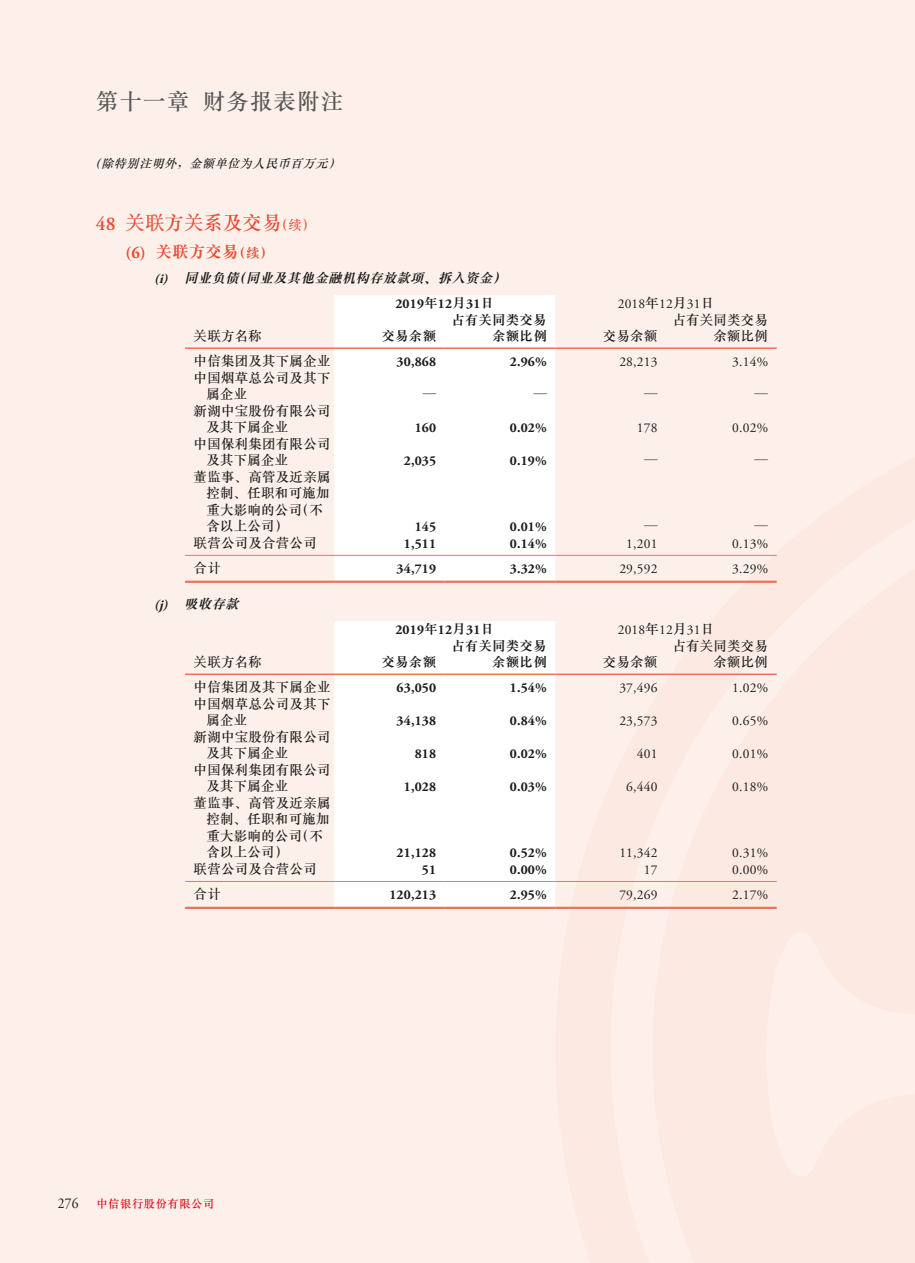
<style>
.page{position:relative;width:915px;height:1263px;background:#fff}
.page>*{position:absolute;margin:0;border:0;box-sizing:border-box;transform-origin:0 0}
.t1{font:500 22.5px "M Sung PRC";letter-spacing:.05em;color:#575756}
.t2{font:500 19.5px "M Sung PRC";color:#e44d35}
.t3{font:700 16.5px "M Sung PRC";letter-spacing:.015em;color:#e44d35}
.t4{font:500 13.5px/16.5px "M Sung PRC";letter-spacing:.015em;color:#1c1c1b}
.t5{font:700 13.5px "Adobe Garamond Pro";letter-spacing:.015em;color:#1c1c1b}
.t6{font:13.5px "Adobe Garamond Pro";letter-spacing:.015em;color:#1c1c1b}
.t7{font:italic 700 13.5px "M Sung PRC";color:#1c1c1b}
.t8{font:700 13.5px/16.5px "M Sung PRC";letter-spacing:.015em;color:#1c1c1b;text-align:right}
.t9{font:italic 500 12px "M Sung PRC";color:#1c1c1b}
.t10{font:500 11.25px "M Sung HKS";letter-spacing:.05em;color:#dc0613}
.s1{font-family:"Adobe Garamond Pro";font-weight:600}
.s2{font-size:13.5px}
.s3{font-family:"Adobe Garamond Pro"}
.s4{font-family:"M Sung PRC"}
.s5{font-family:"M Sung PRC";font-weight:500}
.s6{font-family:"Adobe Garamond Pro";font-weight:400;font-size:15px;color:#1c1c1b}
</style>
<div class="page">
<div style="left:0;top:0;width:914px;height:1263px;background:#fdf0ea"></div>
<div style="left:334px;top:295px;width:221px;height:286px;background:#fff"></div>
<hr style="left:185px;top:347px;width:149px;height:2px;background:#ea7455">
<hr style="left:334px;top:347px;width:110px;height:2px;background:#ea7455">
<hr style="left:444px;top:347px;width:111px;height:2px;background:#ea7455">
<hr style="left:555px;top:347px;width:110px;height:2px;background:#ea7455">
<hr style="left:665px;top:347px;width:111px;height:2px;background:#ea7455">
<hr style="left:185px;top:555px;width:149px;height:1px;background:#ea7455">
<hr style="left:334px;top:555px;width:110px;height:1px;background:#ea7455">
<hr style="left:444px;top:555px;width:111px;height:1px;background:#ea7455">
<hr style="left:555px;top:555px;width:110px;height:1px;background:#ea7455">
<hr style="left:665px;top:555px;width:111px;height:1px;background:#ea7455">
<hr style="left:185px;top:581px;width:149px;height:2px;background:#ea7455">
<hr style="left:334px;top:581px;width:110px;height:2px;background:#ea7455">
<hr style="left:444px;top:581px;width:111px;height:2px;background:#ea7455">
<hr style="left:555px;top:581px;width:110px;height:2px;background:#ea7455">
<hr style="left:665px;top:581px;width:111px;height:2px;background:#ea7455">
<div style="left:334px;top:621px;width:221px;height:286px;background:#fff"></div>
<hr style="left:185px;top:673px;width:149px;height:2px;background:#ea7455">
<hr style="left:334px;top:673px;width:110px;height:2px;background:#ea7455">
<hr style="left:444px;top:673px;width:111px;height:2px;background:#ea7455">
<hr style="left:555px;top:673px;width:110px;height:2px;background:#ea7455">
<hr style="left:665px;top:673px;width:111px;height:2px;background:#ea7455">
<hr style="left:185px;top:881px;width:149px;height:1px;background:#ea7455">
<hr style="left:334px;top:881px;width:110px;height:1px;background:#ea7455">
<hr style="left:444px;top:881px;width:111px;height:1px;background:#ea7455">
<hr style="left:555px;top:881px;width:110px;height:1px;background:#ea7455">
<hr style="left:665px;top:881px;width:111px;height:1px;background:#ea7455">
<hr style="left:185px;top:907px;width:149px;height:2px;background:#ea7455">
<hr style="left:334px;top:907px;width:110px;height:2px;background:#ea7455">
<hr style="left:444px;top:907px;width:111px;height:2px;background:#ea7455">
<hr style="left:555px;top:907px;width:110px;height:2px;background:#ea7455">
<hr style="left:665px;top:907px;width:111px;height:2px;background:#ea7455">
<h1 class="t1" style="left:96px;top:91px;width:249px">第十一章 财务报表附注</h1>
<p class="t9" style="left:89px;top:157px;width:256px">（除特别注明外，金额单位为人民币百万元）</p>
<h2 class="t2" style="left:96px;top:213px;width:221px"><span class="s1">48</span> 关联方关系及交易<span class="s2">（续）</span></h2>
<p class="t3" style="left:125px;top:244px;width:149px"><span class="s3">(6)</span> 关联方交易<span class="s2">（续）</span></p>
<p class="t7" style="left:154px;top:271px;width:356px"><span class="s3">(i)</span> 同业负债（同业及其他金融机构存放款项、拆入资金）</p>
<p class="t5" style="left:395px;top:296px;width:100px">2019<span class="s4">年</span>12<span class="s4">月</span>31<span class="s4">日</span></p>
<p class="t6" style="left:617px;top:296px;width:98px">2018<span class="s5">年</span>12<span class="s5">月</span>31<span class="s5">日</span></p>
<p class="t4" style="left:193px;top:328px;width:70px">关联方名称</p>
<p class="t8" style="left:381px;top:328px;width:56px">交易余额</p>
<p class="t4" style="left:672px;top:311px;width:97px;text-align:right">占有关同类交易余额比例</p>
<p class="t8" style="left:451px;top:311px;width:97px">占有关同类交易余额比例</p>
<p class="t4" style="left:602px;top:328px;width:56px">交易余额</p>
<p class="t4" style="left:193px;top:353px;width:138px">中信集团及其下属企业</p>
<p class="t5" style="left:396px;top:354px;width:41px">30,868</p>
<p class="t5" style="left:509px;top:354px;width:39px">2.96%</p>
<p class="t6" style="left:619px;top:354px;width:40px">28,213</p>
<p class="t6" style="left:732px;top:354px;width:37px">3.14%</p>
<p class="t4" style="left:206px;top:369px;width:126px;text-indent:-13px">中国烟草总公司及其下属企业</p>
<p class="t8" style="left:422px;top:386px;width:15px">—</p>
<p class="t8" style="left:533px;top:386px;width:15px">—</p>
<p class="t4" style="left:643px;top:386px;width:15px">—</p>
<p class="t4" style="left:754px;top:386px;width:15px">—</p>
<p class="t4" style="left:206px;top:402px;width:126px;text-indent:-13px">新湖中宝股份有限公司及其下属企业</p>
<p class="t4" style="left:206px;top:435px;width:126px;text-indent:-13px">中国保利集团有限公司及其下属企业</p>
<p class="t4" style="left:206px;top:468px;width:126px;text-indent:-13px">董监事、高管及近亲属控制、任职和可施加重大影响的公司（不含以上公司）</p>
<p class="t5" style="left:414px;top:420px;width:23px">160</p>
<p class="t5" style="left:509px;top:420px;width:39px">0.02%</p>
<p class="t6" style="left:636px;top:420px;width:22px">178</p>
<p class="t6" style="left:732px;top:420px;width:37px">0.02%</p>
<p class="t5" style="left:403px;top:453px;width:34px">2,035</p>
<p class="t5" style="left:509px;top:453px;width:39px">0.19%</p>
<p class="t4" style="left:643px;top:452px;width:15px">—</p>
<p class="t4" style="left:754px;top:452px;width:15px">—</p>
<p class="t5" style="left:414px;top:519px;width:23px">145</p>
<p class="t5" style="left:509px;top:519px;width:39px">0.01%</p>
<p class="t4" style="left:643px;top:518px;width:15px">—</p>
<p class="t4" style="left:754px;top:518px;width:15px">—</p>
<p class="t4" style="left:193px;top:534px;width:125px">联营公司及合营公司</p>
<p class="t5" style="left:403px;top:536px;width:34px">1,511</p>
<p class="t5" style="left:509px;top:536px;width:39px">0.14%</p>
<p class="t6" style="left:626px;top:535px;width:33px">1,201</p>
<p class="t6" style="left:732px;top:535px;width:37px">0.13%</p>
<p class="t4" style="left:193px;top:560px;width:29px">合计</p>
<p class="t5" style="left:396px;top:561px;width:41px">34,719</p>
<p class="t5" style="left:509px;top:561px;width:39px">3.32%</p>
<p class="t6" style="left:619px;top:561px;width:40px">29,592</p>
<p class="t6" style="left:732px;top:561px;width:37px">3.29%</p>
<p class="t7" style="left:154px;top:597px;width:89px"><span class="s3">(j)</span> 吸收存款</p>
<p class="t5" style="left:395px;top:622px;width:100px">2019<span class="s4">年</span>12<span class="s4">月</span>31<span class="s4">日</span></p>
<p class="t6" style="left:617px;top:622px;width:98px">2018<span class="s5">年</span>12<span class="s5">月</span>31<span class="s5">日</span></p>
<p class="t4" style="left:193px;top:654px;width:70px">关联方名称</p>
<p class="t8" style="left:381px;top:654px;width:56px">交易余额</p>
<p class="t4" style="left:672px;top:637px;width:97px;text-align:right">占有关同类交易余额比例</p>
<p class="t8" style="left:451px;top:637px;width:97px">占有关同类交易余额比例</p>
<p class="t4" style="left:602px;top:654px;width:56px">交易余额</p>
<p class="t4" style="left:193px;top:679px;width:138px">中信集团及其下属企业</p>
<p class="t5" style="left:396px;top:680px;width:41px">63,050</p>
<p class="t5" style="left:509px;top:680px;width:39px">1.54%</p>
<p class="t6" style="left:619px;top:680px;width:40px">37,496</p>
<p class="t6" style="left:732px;top:680px;width:37px">1.02%</p>
<p class="t4" style="left:206px;top:695px;width:126px;text-indent:-13px">中国烟草总公司及其下属企业</p>
<p class="t5" style="left:396px;top:713px;width:41px">34,138</p>
<p class="t5" style="left:509px;top:713px;width:39px">0.84%</p>
<p class="t6" style="left:619px;top:713px;width:40px">23,573</p>
<p class="t6" style="left:732px;top:713px;width:37px">0.65%</p>
<p class="t4" style="left:206px;top:728px;width:126px;text-indent:-13px">新湖中宝股份有限公司及其下属企业</p>
<p class="t4" style="left:206px;top:761px;width:126px;text-indent:-13px">中国保利集团有限公司及其下属企业</p>
<p class="t4" style="left:206px;top:794px;width:126px;text-indent:-13px">董监事、高管及近亲属控制、任职和可施加重大影响的公司（不含以上公司）</p>
<p class="t5" style="left:414px;top:746px;width:23px">818</p>
<p class="t5" style="left:509px;top:746px;width:39px">0.02%</p>
<p class="t6" style="left:636px;top:746px;width:22px">401</p>
<p class="t6" style="left:732px;top:746px;width:37px">0.01%</p>
<p class="t5" style="left:403px;top:779px;width:34px">1,028</p>
<p class="t5" style="left:509px;top:779px;width:39px">0.03%</p>
<p class="t6" style="left:626px;top:779px;width:33px">6,440</p>
<p class="t6" style="left:732px;top:779px;width:37px">0.18%</p>
<p class="t5" style="left:396px;top:845px;width:41px">21,128</p>
<p class="t5" style="left:509px;top:845px;width:39px">0.52%</p>
<p class="t6" style="left:619px;top:845px;width:40px">11,342</p>
<p class="t6" style="left:732px;top:845px;width:37px">0.31%</p>
<p class="t4" style="left:193px;top:860px;width:125px">联营公司及合营公司</p>
<p class="t5" style="left:422px;top:862px;width:16px">51</p>
<p class="t5" style="left:509px;top:862px;width:39px">0.00%</p>
<p class="t6" style="left:643px;top:861px;width:15px">17</p>
<p class="t6" style="left:732px;top:861px;width:37px">0.00%</p>
<p class="t4" style="left:193px;top:886px;width:29px">合计</p>
<p class="t5" style="left:389px;top:887px;width:48px">120,213</p>
<p class="t5" style="left:509px;top:887px;width:39px">2.95%</p>
<p class="t6" style="left:619px;top:887px;width:40px">79,269</p>
<p class="t6" style="left:732px;top:887px;width:37px">2.17%</p>
<p class="t10" style="left:58px;top:1195px;width:158px"><span class="s6">276</span> 中信銀行股份有限公司</p>
</div>
